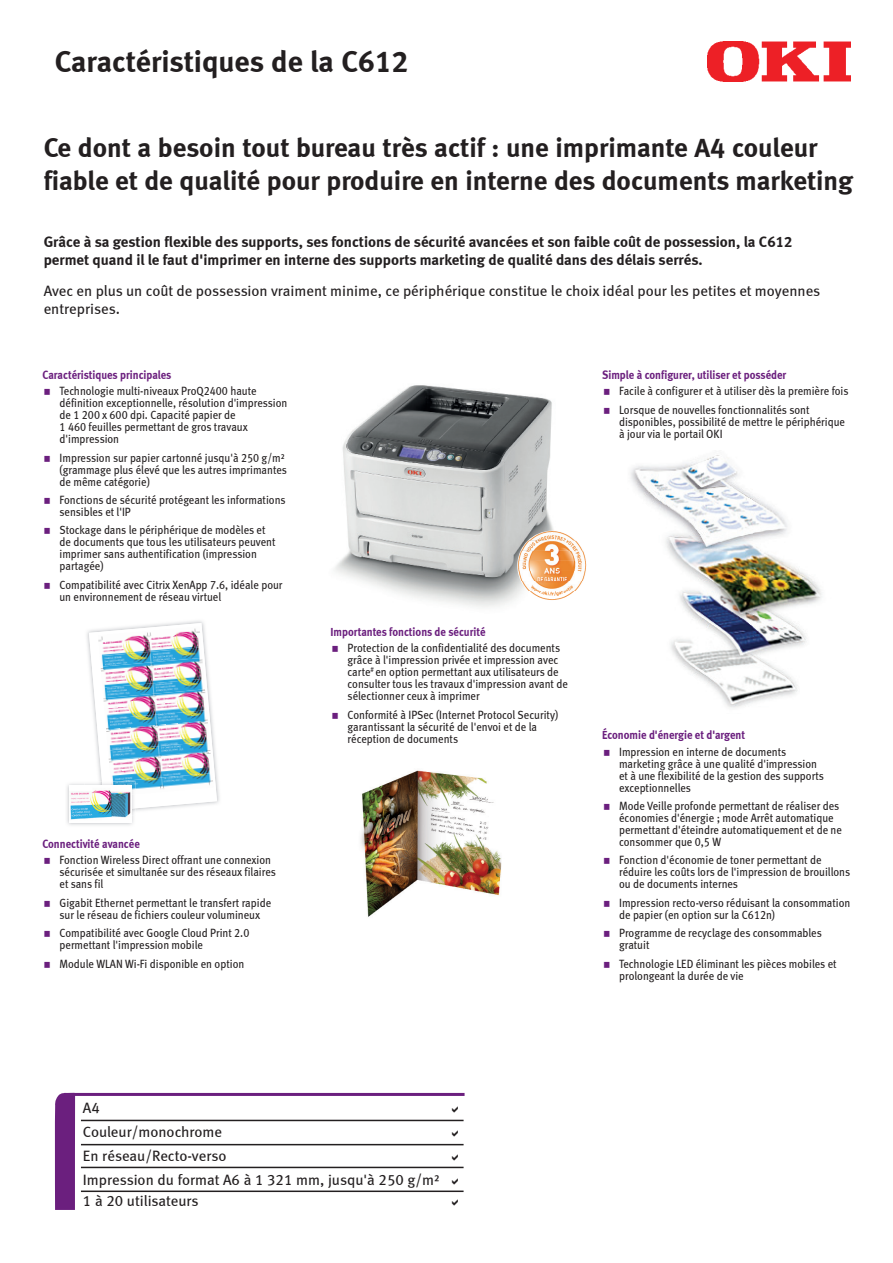
<style>
.page{position:relative;width:893px;height:1263px;background:#fff}
.page>*{position:absolute;margin:0;border:0;box-sizing:border-box;transform-origin:0 0}
.t1{font:30px "Meta Bold LF";color:#231f20}
.t2{font:27px/32.4px "Meta Bold LF";color:#231f20}
.t3{font:15px/24px "Meta Book LF";color:#231f20}
.t4{font:15px/18px "Meta Bold LF";color:#231f20}
.t5{font:12px/12px "Meta Book LF";color:#231f20;scale:.9 1}
.t6{font:12px "Meta Bold LF";color:#6b1f7e;scale:.9 1}
</style>
<div class="page">
<img style="left:335px;top:385px;width:219px;height:222px">
<img style="left:528px;top:531px;width:48px;height:10px">
<img style="left:521px;top:541px;width:62px;height:10px">
<img style="left:517px;top:551px;width:70px;height:30px">
<img style="left:521px;top:581px;width:62px;height:10px">
<img style="left:528px;top:591px;width:47px;height:9px">
<img style="left:707px;top:42px;width:143px;height:40px">
<img style="left:361px;top:770px;width:141px;height:147px">
<img style="left:87px;top:621px;width:133px;height:182px">
<img style="left:67px;top:783px;width:67px;height:42px">
<img style="left:85px;top:781px;width:50px;height:34px">
<img style="left:89px;top:623px;width:128px;height:188px">
<img style="left:111px;top:781px;width:24px;height:9px">
<img style="left:131px;top:790px;width:4px;height:6px">
<img style="left:70px;top:786px;width:61px;height:37px">
<svg style="left:54px;top:1092px;width:21px;height:118px;background:#742d86"></svg>
<hr style="left:64px;top:1093px;width:401px;height:3px;background:#6b1f7e">
<hr style="left:81px;top:1120px;width:383px;height:1px;background:#231f20">
<hr style="left:81px;top:1144px;width:383px;height:1px;background:#231f20">
<hr style="left:81px;top:1167px;width:383px;height:1px;background:#231f20">
<hr style="left:81px;top:1190px;width:383px;height:2px;background:#231f20">
<img style="left:630px;top:455px;width:192px;height:253px">
<h1 class="t1" style="left:55px;top:44px;width:355px">Caractéristiques de la C612</h1>
<h2 class="t2" style="left:44px;top:131px;width:811px">Ce dont a besoin tout bureau très actif : une imprimante A4 couleur fiable et de qualité pour produire en interne des documents marketing</h2>
<p class="t4" style="left:44px;top:233px;width:750px">Grâce à sa gestion flexible des supports, ses fonctions de sécurité avancées et son faible coût de possession, la C612 permet quand il le faut d'imprimer en interne des supports marketing de qualité dans des délais serrés.</p>
<p class="t3" style="left:44px;top:282px;width:778px;line-height:18px">Avec en plus un coût de possession vraiment minime, ce périphérique constitue le choix idéal pour les petites et moyennes entreprises.</p>
<p class="t6" style="left:43px;top:368px;width:145px">Caractéristiques principales</p>
<p class="t5" style="left:60px;top:385px;width:255px">Technologie multi-niveaux ProQ2400 haute définition exceptionnelle, résolution d'impression de 1 200 x 600 dpi. Capacité papier de<br>1 460 feuilles permettant de gros travaux d'impression</p>
<p class="t5" style="left:60px;top:451px;width:254px">Impression sur papier cartonné jusqu'à 250 g/m² (grammage plus élevé que les autres imprimantes de même catégorie)</p>
<p class="t5" style="left:60px;top:494px;width:253px">Fonctions de sécurité protégeant les informations sensibles et l'IP</p>
<p class="t5" style="left:60px;top:524px;width:241px">Stockage dans le périphérique de modèles et de documents que tous les utilisateurs peuvent imprimer sans authentification (impression partagée)</p>
<p class="t5" style="left:60px;top:578px;width:249px">Compatibilité avec Citrix XenApp 7.6, idéale pour un environnement de réseau virtuel</p>
<p class="t6" style="left:43px;top:837px;width:110px">Connectivité avancée</p>
<p class="t5" style="left:60px;top:854px;width:242px">Fonction Wireless Direct offrant une connexion sécurisée et simultanée sur des réseaux filaires et sans fil</p>
<p class="t5" style="left:60px;top:896px;width:237px">Gigabit Ethernet permettant le transfert rapide sur le réseau de fichiers couleur volumineux</p>
<p class="t5" style="left:60px;top:927px;width:212px">Compatibilité avec Google Cloud Print 2.0 permettant l'impression mobile</p>
<p class="t5" style="left:60px;top:957px;width:207px">Module WLAN Wi-Fi disponible en option</p>
<p class="t6" style="left:602px;top:368px;width:206px">Simple à configurer, utiliser et posséder</p>
<p class="t5" style="left:619px;top:382px;width:256px;line-height:18.5px">Facile à configurer et à utiliser dès la première fois<br>Lorsque de nouvelles fonctionnalités sont</p>
<p class="t5" style="left:619px;top:415px;width:253px">disponibles, possibilité de mettre le périphérique à jour via le portail OKI</p>
<p class="t6" style="left:331px;top:625px;width:174px">Importantes fonctions de sécurité</p>
<p class="t5" style="left:348px;top:642px;width:246px">Protection de la confidentialité des documents grâce à l'impression privée et impression avec carte<sup>#</sup> en option permettant aux utilisateurs de consulter tous les travaux d'impression avant de sélectionner ceux à imprimer</p>
<p class="t5" style="left:348px;top:708px;width:236px">Conformité à IPSec (Internet Protocol Security) garantissant la sécurité de l'envoi et de la réception de documents</p>
<p class="t6" style="left:602px;top:728px;width:160px">Économie d'énergie et d'argent</p>
<p class="t5" style="left:619px;top:745px;width:229px">Impression en interne de documents marketing grâce à une qualité d'impression et à une flexibilité de la gestion des supports exceptionnelles</p>
<p class="t5" style="left:619px;top:800px;width:249px">Mode Veille profonde permettant de réaliser des économies d'énergie ; mode Arrêt automatique permettant d'éteindre automatiquement et de ne consommer que 0,5 W</p>
<p class="t5" style="left:619px;top:854px;width:258px">Fonction d'économie de toner permettant de réduire les coûts lors de l'impression de brouillons ou de documents internes</p>
<p class="t5" style="left:619px;top:896px;width:259px">Impression recto-verso réduisant la consommation de papier (en option sur la C612n)</p>
<p class="t5" style="left:619px;top:927px;width:227px">Programme de recyclage des consommables gratuit</p>
<p class="t5" style="left:619px;top:957px;width:243px">Technologie LED éliminant les pièces mobiles et prolongeant la durée de vie</p>
<p class="t3" style="left:83px;top:1096px;width:358px">A4<br>Couleur/monochrome<br>En réseau/Recto-verso<br>Impression du format A6 à 1 321 mm, jusqu'à 250 g/m²</p>
<p class="t3" style="left:83px;top:1189px;width:117px">1 à 20 utilisateurs</p>
</div>
